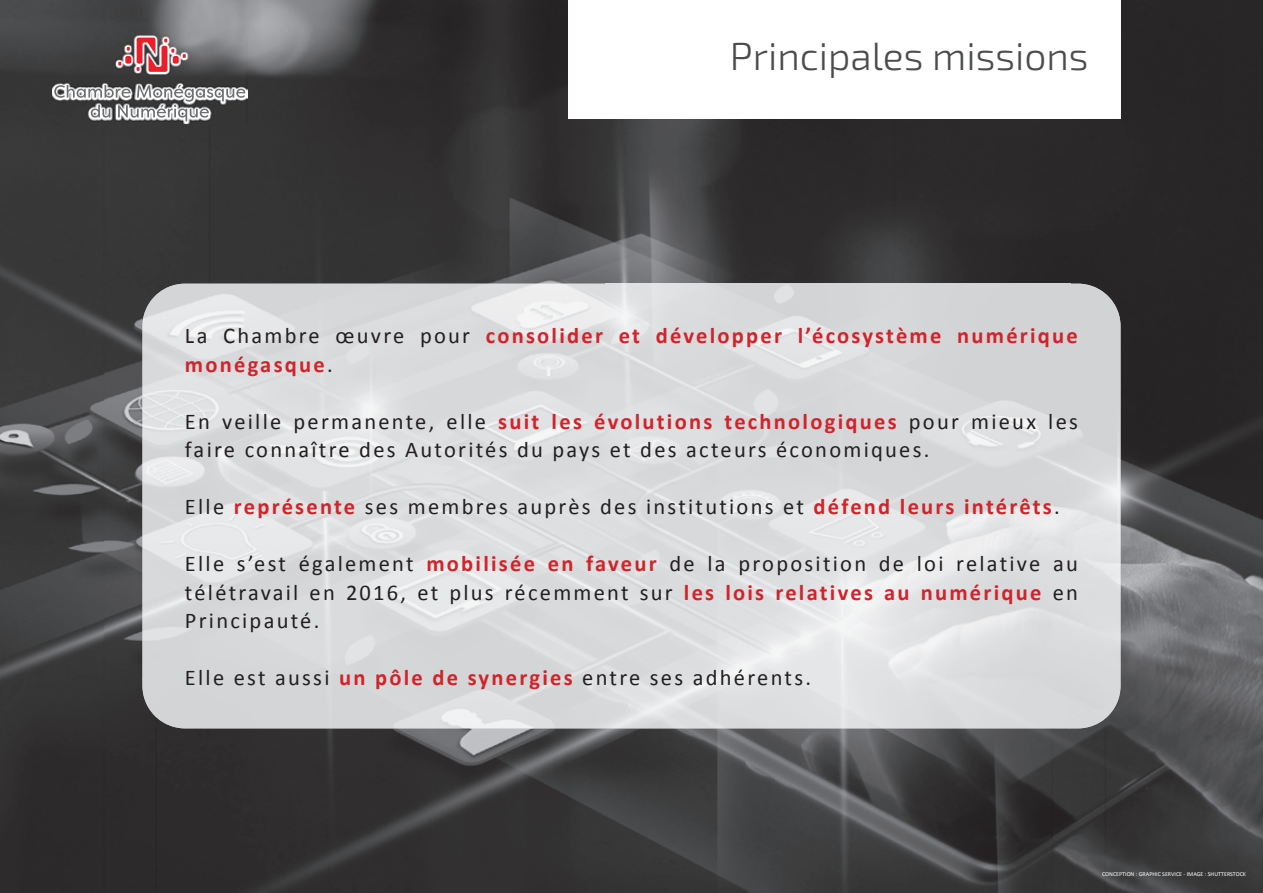
<style>
.page{position:relative;width:1263px;height:893px;background:#fff}
.page>*{position:absolute;margin:0;border:0;box-sizing:border-box;transform-origin:0 0}
.t1{font:300 39px "Exo 2";color:#4b4c4d}
.t2{font:22.5px/28.5px "Calibri";letter-spacing:.1em;color:#231f20}
.t3{font:700 22.5px/28.5px "Calibri";letter-spacing:.1em;color:#d1232a}
.t4{font:6px "Calibri";color:#fff}
.s1{font-weight:400;color:#231f20}
.s2{font-weight:700;color:#d1232a}
</style>
<div class="page">
<img style="left:0;top:0;width:104px;height:893px">
<img style="left:104px;top:0;width:1159px;height:52px">
<img style="left:210px;top:52px;width:684px;height:232px">
<div style="left:894px;top:52px;width:369px;height:263px;background:#292627"></div>
<div style="left:104px;top:123px;width:106px;height:192px;background:#373738"></div>
<img style="left:104px;top:315px;width:53px;height:578px">
<img style="left:1106px;top:315px;width:157px;height:578px">
<img style="left:157px;top:728px;width:949px;height:165px">
<img style="left:142px;top:284px;width:978px;height:444px">
<div style="left:568px;top:0;width:552px;height:119px;background:#fff"></div>
<img style="left:52px;top:35px;width:195px;height:88px">
<svg style="left:54px;top:85px;width:191px;height:36px"></svg>
<svg style="left:118px;top:47px;width:13px;height:19px"></svg>
<svg style="left:137px;top:38px;width:49px;height:34px;background:#ba7176"></svg>
<h1 class="t1" style="left:730px;top:34px;width:360px">Principales missions</h1>
<p class="t3" style="left:185px;top:321px;width:894px"><span class="s1">La Chambre œuvre pour</span> consolider et développer l’écosystème numérique monégasque<span class="s1">.</span></p>
<p class="t2" style="left:185px;top:406px;width:894px">En veille permanente, elle <span class="s2">suit les évolutions technologiques</span> pour mieux les faire connaître des Autorités du pays et des acteurs économiques.</p>
<p class="t2" style="left:185px;top:492px;width:876px">Elle <span class="s2">représente</span> ses membres auprès des institutions et <span class="s2">défend leurs intérêts</span>.</p>
<p class="t2" style="left:185px;top:549px;width:894px;text-align:justify">Elle s’est également <span class="s2">mobilisée en faveur</span> de la proposition de loi relative au télétravail en 2016, et plus récemment sur <span class="s2">les lois relatives au numérique</span> en Principauté.</p>
<p class="t2" style="left:185px;top:663px;width:628px">Elle est aussi <span class="s2">un pôle de synergies</span> entre ses adhérents.</p>
<p class="t4" style="left:1102px;top:870px;width:145px">CONCEPTION : GRAPHIC SERVICE - IMAGE : SHUTTERSTOCK</p>
</div>
